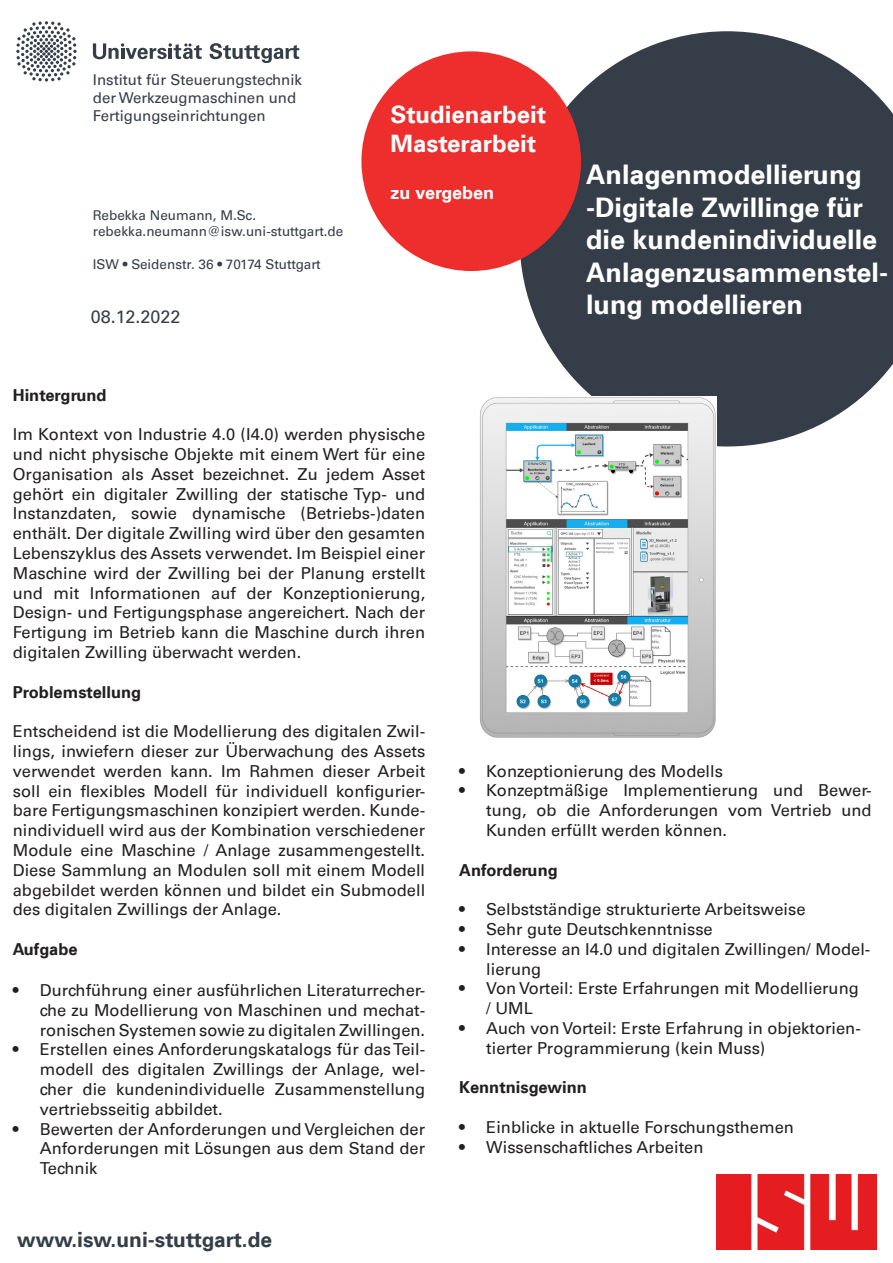
<style>
.page{position:relative;width:893px;height:1263px;background:#fff}
.page>*{position:absolute;margin:0;border:0;box-sizing:border-box;transform-origin:0 0}
.t1{font:27px/32.4px "Universfor Uni S65 Bd";color:#fff}
.t2{font:24px "Universfor Uni S65 Bd";color:#fff}
.t3{font:21px "Universfor Uni S65 Bd";color:#353e48}
.t4{font:18px "Universfor Uni S55 Rm";color:#353e48}
.t5{font:18px "Universfor Uni S65 Bd";color:#fff}
.t6{font:16.5px/19.8px "Universfor Uni S55 Rm";color:#231f20;text-align:justify}
.t7{font:16.5px "Universfor Uni S65 Bd";color:#231f20}
.t8{font:15px/18px "Universfor Uni S55 Rm";color:#353e48}
.t9{font:13.5px/16.2px "Universfor Uni S55 Rm";color:#353e48}
</style>
<div class="page">
<svg style="left:16px;top:21px;width:61px;height:61px"></svg>
<svg style="left:210px;top:43px;width:89px;height:20px"></svg>
<svg style="left:93px;top:43px;width:109px;height:16px"></svg>
<img style="left:717px;top:1174px;width:160px;height:75px">
<svg style="left:520px;top:31px;width:373px;height:415px;background:#4f565f"></svg>
<div style="left:361px;top:51px;width:220px;height:220px;background:#ee2e2c;border-radius:50%"></div>
<img style="left:480px;top:396px;width:236px;height:342px">
<p class="t8" style="left:93px;top:70px;width:211px">Institut für Steuerungstechnik</p>
<p class="t8" style="left:93px;top:88px;width:205px">der Werkzeugmaschinen und<br>Fertigungseinrichtungen</p>
<p class="t9" style="left:93px;top:207px;width:252px">Rebekka Neumann, M.Sc. rebekka.neumann@isw.uni-stuttgart.de</p>
<p class="t9" style="left:93px;top:255px;width:229px">ISW • Seidenstr. 36 • 70174 Stuttgart</p>
<p class="t4" style="left:91px;top:305px;width:91px">08.12.2022</p>
<p class="t2" style="left:390px;top:98px;width:157px">Studienarbeit</p>
<p class="t2" style="left:390px;top:127px;width:147px">Masterarbeit</p>
<p class="t5" style="left:390px;top:180px;width:105px">zu vergeben</p>
<p class="t1" style="left:586px;top:157px;width:303px">Anlagenmodellierung -Digitale Zwillinge für die kundenindividuelle<br>Anlagenzusammenstel&shy;lung modellieren</p>
<p class="t7" style="left:13px;top:383px;width:95px">Hintergrund</p>
<p class="t6" style="left:13px;top:424px;width:414px">Im Kontext von Industrie 4.0 (I4.0) werden physische und nicht physische Objekte mit einem Wert für eine Organisation als Asset bezeichnet. Zu jedem Asset gehört ein digitaler Zwilling der statische Typ- und Instanzdaten, sowie dynamische (Betriebs-)daten enthält. Der digitale Zwilling wird über den gesamten Lebenszyklus des Assets verwendet. Im Beispiel einer Maschine wird der Zwilling bei der Planung erstellt und mit Informationen auf der Konzeptionierung, Design- und Fertigungsphase angereichert. Nach der Fertigung im Betrieb kann die Maschine durch ihren digitalen Zwilling überwacht werden.</p>
<p class="t7" style="left:13px;top:680px;width:130px">Problemstellung</p>
<p class="t6" style="left:13px;top:721px;width:414px">Entscheidend ist die Modellierung des digitalen Zwil&shy;lings, inwiefern dieser zur Überwachung des Assets verwendet werden kann. Im Rahmen dieser Arbeit soll ein flexibles Modell für individuell konfigurier&shy;bare Fertigungsmaschinen konzipiert werden. Kunde&shy;nindividuell wird aus der Kombination verschiedener Module eine Maschine / Anlage zusammengestellt.<br>Diese Sammlung an Modulen soll mit einem Modell abgebildet werden können und bildet ein Submodell des digitalen Zwillings der Anlage.</p>
<p class="t7" style="left:13px;top:938px;width:66px">Aufgabe</p>
<p class="t6" style="left:40px;top:979px;width:387px;text-indent:-27px">• Durchführung einer ausführlichen Literaturrecher&shy;che zu Modellierung von Maschinen und mechat&shy;ronischen Systemen sowie zu digitalen Zwillingen.</p>
<p class="t6" style="left:40px;top:1039px;width:387px;text-indent:-27px">• Erstellen eines Anforderungskatalogs für das Teil&shy;modell des digitalen Zwillings der Anlage, wel&shy;cher die kundenindividuelle Zusammenstellung vertriebsseitig abbildet.</p>
<p class="t6" style="left:40px;top:1118px;width:387px;text-indent:-27px">• Bewerten der Anforderungen und Vergleichen der Anforderungen mit Lösungen aus dem Stand der Technik</p>
<p class="t3" style="left:17px;top:1225px;width:257px">www.isw.uni-stuttgart.de</p>
<p class="t6" style="left:459px;top:760px;width:265px">• Konzeptionierung des Modells</p>
<p class="t6" style="left:486px;top:780px;width:387px;text-indent:-27px">• Konzeptmäßige Implementierung und Bewer&shy;tung, ob die Anforderungen vom Vertrieb und Kunden erfüllt werden können.</p>
<p class="t7" style="left:459px;top:858px;width:100px">Anforderung</p>
<p class="t6" style="left:459px;top:899px;width:348px">• Selbstständige strukturierte Arbeitsweise</p>
<p class="t6" style="left:459px;top:918px;width:255px">• Sehr gute Deutschkenntnisse</p>
<p class="t6" style="left:486px;top:938px;width:386px;text-indent:-27px">• Interesse an I4.0 und digitalen Zwillingen/ Model&shy;lierung</p>
<p class="t6" style="left:486px;top:978px;width:374px;text-indent:-27px">• Von Vorteil: Erste Erfahrungen mit Modellierung / UML</p>
<p class="t6" style="left:486px;top:1017px;width:376px;text-indent:-27px">• Auch von Vorteil: Erste Erfahrung in objektorien&shy;tierter Programmierung (kein Muss)</p>
<p class="t7" style="left:459px;top:1076px;width:129px">Kenntnisgewinn</p>
<p class="t6" style="left:459px;top:1116px;width:336px">• Einblicke in aktuelle Forschungsthemen</p>
<p class="t6" style="left:459px;top:1136px;width:246px">• Wissenschaftliches Arbeiten</p>
</div>
